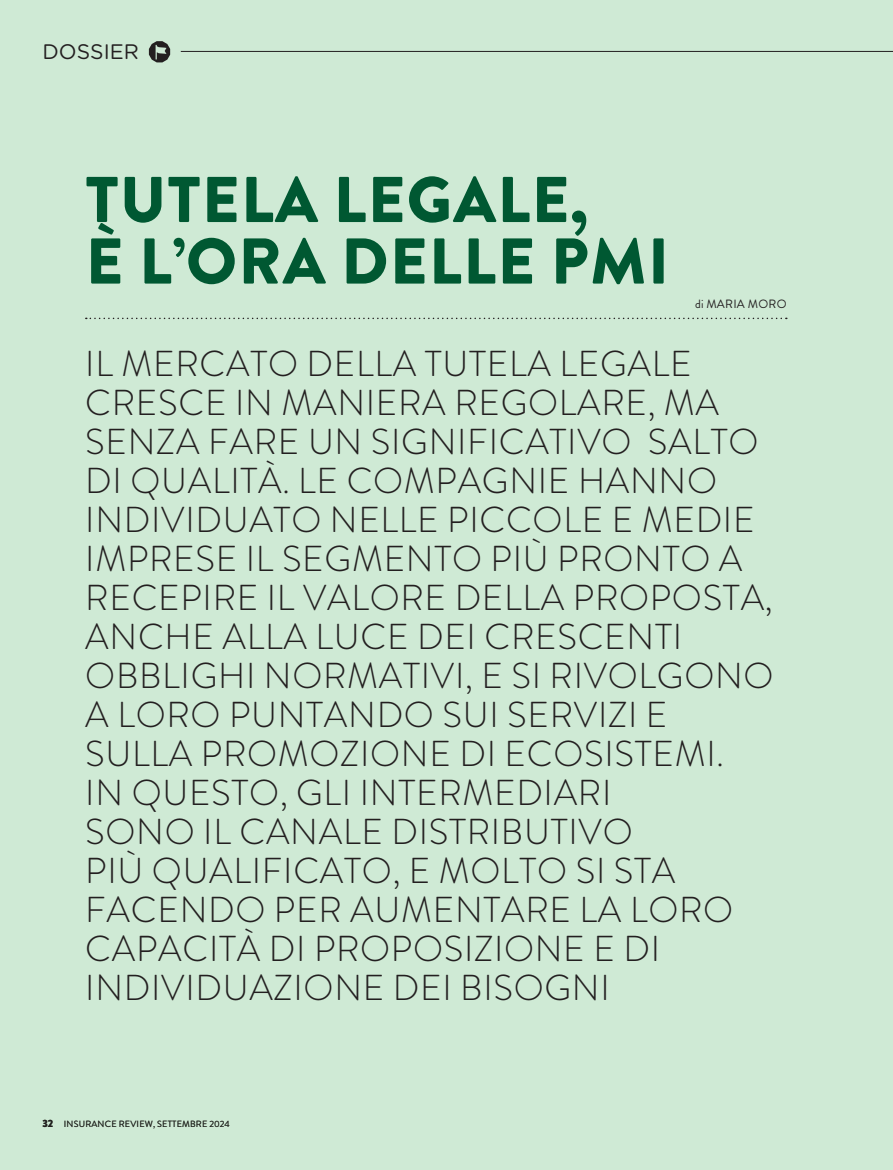
<style>
.page{position:relative;width:893px;height:1170px;background:#fff}
.page>*{position:absolute;margin:0;border:0;box-sizing:border-box;transform-origin:0 0}
.t1{font:900 64.5px/61.5px "Brandon Grotesque";letter-spacing:.02em;color:#005832}
.t2{font:300 36px/39px "Brandon Grotesque";letter-spacing:.02em;color:#231f20}
.t3{font:21px "Gotham Rounded";color:#231f20}
.t4{font:12px "Brandon Grotesque";letter-spacing:.02em;color:#231f20}
.t5{font:9px "Brandon Grotesque";letter-spacing:.02em;color:#231f20}
.s1{font-weight:900;font-size:10.5px}
</style>
<div class="page">
<div style="left:0;top:0;width:893px;height:1169px;background:#cfead5"></div>
<svg style="left:149px;top:41px;width:21px;height:21px"></svg>
<hr style="left:181px;top:51px;width:712px;height:1px;background:#231f20">
<svg style="left:86px;top:317px;width:701px;height:2px"></svg>
<p class="t3" style="left:43px;top:38px;width:98px">DOSSIER</p>
<p class="t1" style="left:86px;top:170px;width:585px">TUTELA LEGALE,<br>È L’ORA DELLE PMI</p>
<p class="t4" style="left:695px;top:295px;width:93px">di MARIA MORO</p>
<p class="t2" style="left:85px;top:344px;width:690px">IL MERCATO DELLA TUTELA LEGALE<br>CRESCE IN MANIERA REGOLARE, MA<br>SENZA FARE UN SIGNIFICATIVO SALTO<br>DI QUALITÀ. LE COMPAGNIE HANNO<br>INDIVIDUATO NELLE PICCOLE E MEDIE<br>IMPRESE IL SEGMENTO PIÙ PRONTO A<br>RECEPIRE IL VALORE DELLA PROPOSTA,<br>ANCHE ALLA LUCE DEI CRESCENTI<br>OBBLIGHI NORMATIVI, E SI RIVOLGONO<br>A LORO PUNTANDO SUI SERVIZI E<br>SULLA PROMOZIONE DI ECOSISTEMI.<br>IN QUESTO, GLI INTERMEDIARI<br>SONO IL CANALE DISTRIBUTIVO<br>PIÙ QUALIFICATO, E MOLTO SI STA<br>FACENDO PER AUMENTARE LA LORO<br>CAPACITÀ DI PROPOSIZIONE E DI<br>INDIVIDUAZIONE DEI BISOGNI</p>
<p class="t5" style="left:43px;top:1117px;width:189px"><span class="s1">32</span> INSURANCE REVIEW, SETTEMBRE 2024</p>
</div>
